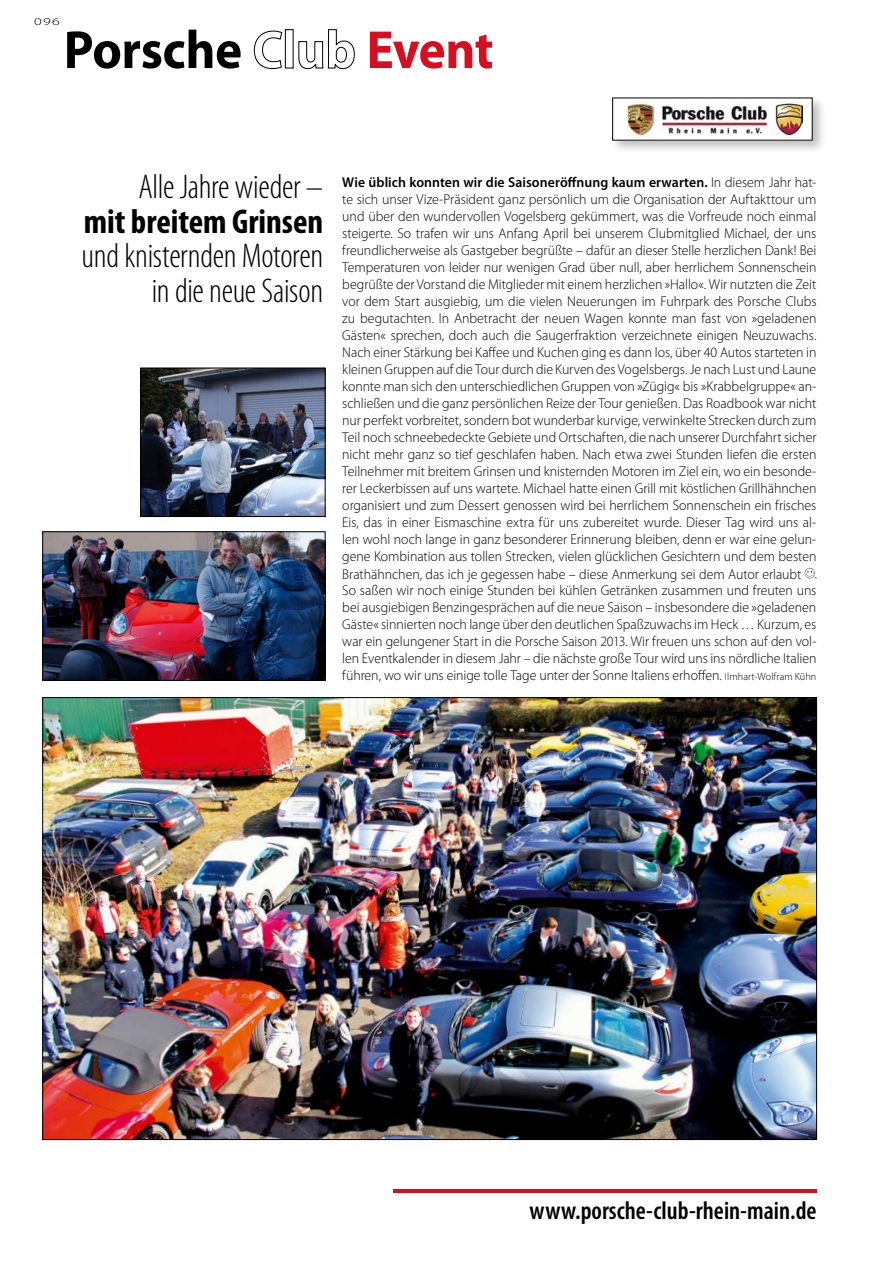
<style>
.page{position:relative;width:893px;height:1263px;background:#fff}
.page>*{position:absolute;margin:0;border:0;box-sizing:border-box;transform-origin:0 0}
.Fließtext_Myriad{font:700 54px "Myriad Pro";letter-spacing:-.01em;color:#000;scale:.95 1}
.Fließtext_Myriad-2{font:700 54px "Myriad Pro";letter-spacing:-.02em;color:#d50e22;scale:.95 1}
.PorscheClubEvent_Hea{font:300 condensed 34.5px/34.5px "Myriad Pro";letter-spacing:-.01em;color:#000;text-align:right}
.t1{font:600 condensed 25.5px "Myriad Pro";color:#000}
.Fließtext_Myriad-3{font:300 14.25px/17px "Myriad Pro";letter-spacing:-.005em;color:#000}
.Paginierung{font:300 10.5px "Myriad Pro";color:#000;scale:1.5 1}
.s1{font-weight:700}
.s2{font-weight:600}
.s3{font-size:10.5px}
</style>
<div class="page">
<img style="left:45px;top:699px;width:770px;height:439px">
<img style="left:45px;top:534px;width:278px;height:144px">
<div style="left:43px;top:532px;width:282px;height:148px;border:1px solid #000"></div>
<img style="left:142px;top:370px;width:181px;height:145px">
<div style="left:140px;top:368px;width:185px;height:149px;border:1px solid #000"></div>
<svg style="left:805px;top:568px;width:11px;height:10px"></svg>
<svg style="left:254px;top:31px;width:28px;height:38px"></svg>
<div style="left:285px;top:29px;width:8px;height:39px;border:1px solid #000"></div>
<svg style="left:298px;top:29px;width:57px;height:40px"></svg>
<hr style="left:393px;top:1189px;width:424px;height:3px;background:#d50e22">
<div style="left:610px;top:96px;width:216px;height:58px;background:#000;opacity:.25"></div>
<div style="left:613px;top:98px;width:199px;height:42px;background:#fff"></div>
<img style="left:625px;top:103px;width:177px;height:34px">
<p class="Paginierung" style="left:34px;top:16px;width:19px">096</p>
<p class="Fließtext_Myriad" style="left:64px;top:20px;width:189px">Porsche</p>
<p class="Fließtext_Myriad-2" style="left:366px;top:20px;width:135px">Event</p>
<p class="PorscheClubEvent_Hea" style="left:138px;top:170px;width:186px">Alle Jahre wieder –</p>
<p class="PorscheClubEvent_Hea" style="left:82px;top:205px;width:243px"><span class="s1">mit breitem Grinsen </span>und knisternden Motoren in die neue Saison</p>
<p class="Fließtext_Myriad-3" style="left:342px;top:174px;width:476px"><span class="s2">Wie üblich konnten wir die Saisoneröffnung kaum erwarten.</span> In diesem Jahr hat&shy;te sich unser Vize-Präsident ganz persönlich um die Organisation der Auftakttour um und über den wundervollen Vogelsberg gekümmert, was die Vorfreude noch einmal steigerte. So trafen wir uns Anfang April bei unserem Clubmitglied Michael, der uns freundlicherweise als Gastgeber begrüßte – dafür an dieser Stelle herzlichen Dank! Bei Temperaturen von leider nur wenigen Grad über null, aber herrlichem Sonnenschein begrüßte der Vorstand die Mitglieder mit einem herzlichen »Hallo«. Wir nutzten die Zeit vor dem Start ausgiebig, um die vielen Neuerungen im Fuhrpark des Porsche Clubs zu begutachten. In Anbetracht der neuen Wagen konnte man fast von »geladenen Gästen« sprechen, doch auch die Saugerfraktion verzeichnete einigen Neuzuwachs.<br>Nach einer Stärkung bei Kaffee und Kuchen ging es dann los, über 40 Autos starteten in kleinen Gruppen auf die Tour durch die Kurven des Vogelsbergs. Je nach Lust und Laune konnte man sich den unterschiedlichen Gruppen von »Zügig« bis »Krabbelgruppe« an&shy;schließen und die ganz persönlichen Reize der Tour genießen. Das Roadbook war nicht nur perfekt vorbreitet, sondern bot wunderbar kurvige, verwinkelte Strecken durch zum Teil noch schneebedeckte Gebiete und Ortschaften, die nach unserer Durchfahrt sicher nicht mehr ganz so tief geschlafen haben. Nach etwa zwei Stunden liefen die ersten Teilnehmer mit breitem Grinsen und knisternden Motoren im Ziel ein, wo ein besonde&shy;rer Leckerbissen auf uns wartete. Michael hatte einen Grill mit köstlichen Grillhähnchen organisiert und zum Dessert genossen wird bei herrlichem Sonnenschein ein frisches Eis, das in einer Eismaschine extra für uns zubereitet wurde. Dieser Tag wird uns al&shy;len wohl noch lange in ganz besonderer Erinnerung bleiben, denn er war eine gelun&shy;gene Kombination aus tollen Strecken, vielen glücklichen Gesichtern und dem besten Brathähnchen, das ich je gegessen habe – diese Anmerkung sei dem Autor erlaubt So saßen wir noch einige Stunden bei kühlen Getränken zusammen und freuten uns bei ausgiebigen Benzingesprächen auf die neue Saison – insbesondere die »geladenen Gäste« sinnierten noch lange über den deutlichen Spaßzuwachs im Heck … Kurzum, es war ein gelungener Start in die Porsche Saison 2013. Wir freuen uns schon auf den vol&shy;len Eventkalender in diesem Jahr – die nächste große Tour wird uns ins nördliche Italien führen, wo wir uns einige tolle Tage unter der Sonne Italiens erhoffen. <span class="s3">Ilmhart-Wolfram Kühn</span></p>
<p class="t1" style="left:530px;top:1197px;width:288px">www.porsche-club-rhein-main.de</p>
</div>
